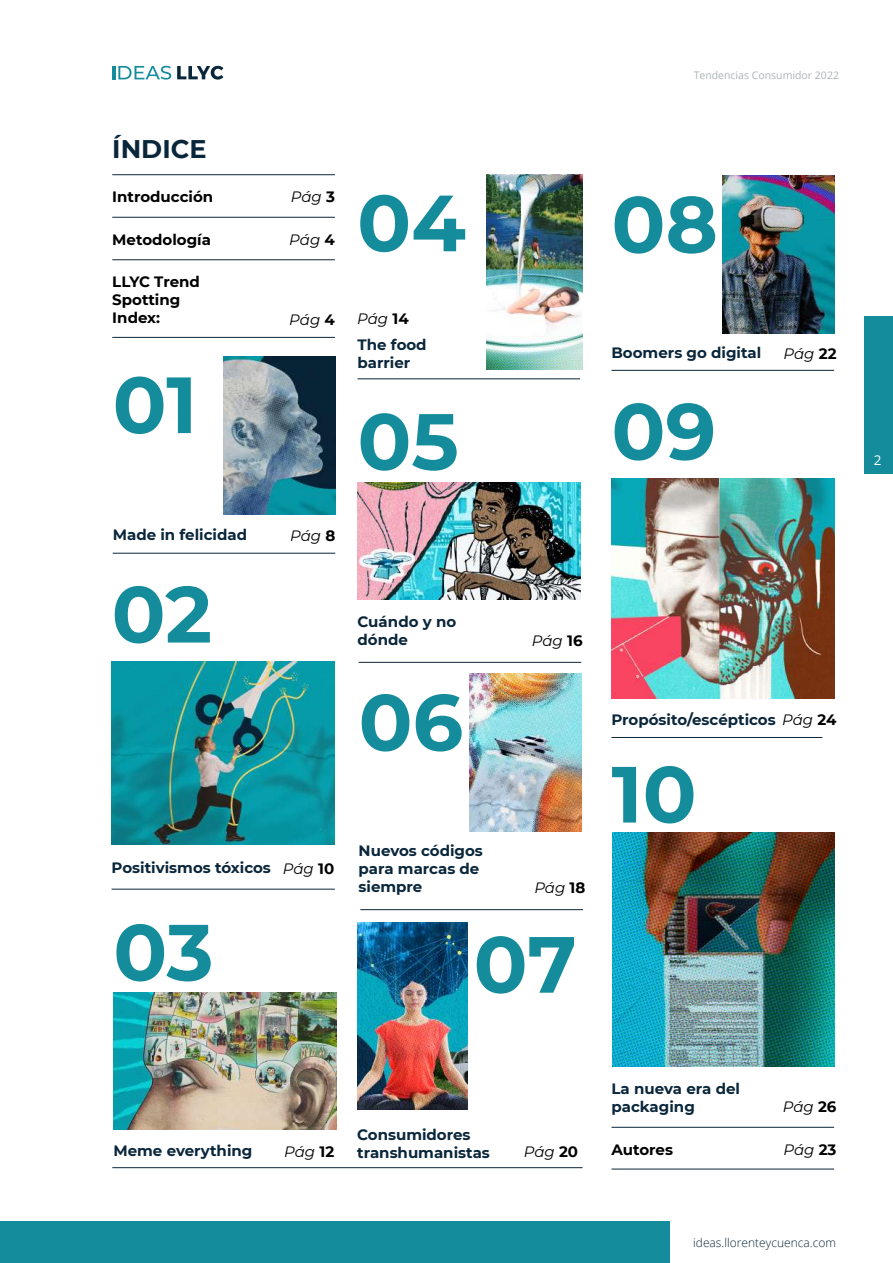
<style>
.page{position:relative;width:893px;height:1263px;background:#fff}
.page>*{position:absolute;margin:0;border:0;box-sizing:border-box;transform-origin:0 0}
.t1{font:700 79.5px "Montserrat";color:#148c9c}
.t2{font:700 25.5px "Montserrat";color:#0a263b}
.t3{font:700 15px/18px "Montserrat";color:#0a263b}
.t4{font:italic 15px "Montserrat";letter-spacing:-.005em;color:#000}
.t5{font:700 15px/18px "Montserrat";color:#000}
.t6{font:13.5px "Open Sans";color:#fff}
.t7{font:300 12px "Open Sans";color:#0a263b}
.t8{font:10.5px "Open Sans";color:#acb4b6}
.s1{font-weight:700;font-style:normal}
.s2{font-weight:400;font-style:italic;color:#000}
.s3{color:#000}
</style>
<div class="page">
<svg style="left:112px;top:66px;width:59px;height:14px"></svg>
<svg style="left:177px;top:66px;width:46px;height:14px"></svg>
<div style="left:864px;top:316px;width:29px;height:158px;background:#148c9c"></div>
<div style="left:0;top:1221px;width:669px;height:42px;background:#148c9c"></div>
<hr style="left:112px;top:174px;width:223px;height:1px;background:#0a263b">
<hr style="left:112px;top:217px;width:223px;height:1px;background:#0a263b">
<hr style="left:112px;top:259px;width:223px;height:1px;background:#0a263b">
<hr style="left:611px;top:1127px;width:223px;height:1px;background:#0a263b">
<hr style="left:112px;top:337px;width:223px;height:1px;background:#0a263b">
<hr style="left:611px;top:1169px;width:223px;height:1px;background:#0a263b">
<hr style="left:113px;top:553px;width:222px;height:1px;background:#0a263b">
<hr style="left:611px;top:370px;width:223px;height:1px;background:#0a263b">
<hr style="left:112px;top:889px;width:223px;height:1px;background:#0a263b">
<hr style="left:611px;top:737px;width:211px;height:1px;background:#0a263b">
<hr style="left:360px;top:909px;width:223px;height:1px;background:#0a263b">
<hr style="left:359px;top:662px;width:222px;height:1px;background:#0a263b">
<hr style="left:112px;top:1167px;width:471px;height:1px;background:#0a263b">
<hr style="left:358px;top:378px;width:222px;height:1px;background:#0a263b">
<img style="left:224px;top:357px;width:111px;height:158px">
<img style="left:112px;top:661px;width:222px;height:183px">
<img style="left:611px;top:478px;width:223px;height:221px">
<img style="left:723px;top:176px;width:111px;height:157px">
<img style="left:612px;top:833px;width:222px;height:234px">
<img style="left:470px;top:674px;width:111px;height:157px">
<img style="left:487px;top:174px;width:96px;height:195px">
<img style="left:358px;top:482px;width:222px;height:118px">
<img style="left:113px;top:993px;width:223px;height:137px">
<img style="left:357px;top:923px;width:111px;height:187px">
<h2 class="t2" style="left:112px;top:131px;width:96px">ÍNDICE</h2>
<p class="t5" style="left:112px;top:187px;width:102px">Introducción</p>
<p class="t5" style="left:112px;top:230px;width:100px">Metodología</p>
<p class="t5" style="left:112px;top:272px;width:89px">LLYC Trend<br>Spotting<br>Index:</p>
<h1 class="t1" style="left:113px;top:348px;width:86px">01</h1>
<p class="t3" style="left:113px;top:525px;width:136px">Made in felicidad</p>
<h1 class="t1" style="left:112px;top:557px;width:102px">02</h1>
<p class="t4" style="left:291px;top:187px;width:46px">Pág <span class="s1">3</span></p>
<p class="t4" style="left:289px;top:229px;width:47px">Pág <span class="s1">4</span></p>
<h1 class="t1" style="left:357px;top:166px;width:110px">04</h1>
<p class="t4" style="left:289px;top:309px;width:47px">Pág <span class="s1">4</span></p>
<p class="t4" style="left:357px;top:309px;width:53px">Pág <span class="s1">14</span></p>
<p class="t3" style="left:358px;top:335px;width:71px">The food barrier</p>
<h1 class="t1" style="left:357px;top:384px;width:103px">05</h1>
<p class="t4" style="left:290px;top:525px;width:47px">Pág <span class="s1">8</span></p>
<p class="t3" style="left:358px;top:612px;width:100px">Cuándo y no dónde</p>
<h1 class="t1" style="left:359px;top:665px;width:106px">06</h1>
<p class="t4" style="left:532px;top:630px;width:52px">Pág <span class="s1">16</span></p>
<p class="t3" style="left:112px;top:858px;width:161px">Positivismos tóxicos</p>
<p class="t4" style="left:283px;top:858px;width:53px">Pág <span class="s1">10</span></p>
<h1 class="t1" style="left:113px;top:895px;width:102px">03</h1>
<p class="t3" style="left:359px;top:841px;width:126px">Nuevos códigos para marcas de siempre</p>
<p class="t4" style="left:534px;top:878px;width:53px">Pág <span class="s1">18</span></p>
<h1 class="t1" style="left:474px;top:907px;width:104px">07</h1>
<p class="t8" style="left:694px;top:68px;width:147px">Tendencias Consumidor 2022</p>
<h1 class="t1" style="left:611px;top:167px;width:108px">08</h1>
<p class="t3" style="left:611px;top:343px;width:151px">Boomers go digital</p>
<h1 class="t1" style="left:611px;top:374px;width:106px">09</h1>
<p class="t4" style="left:783px;top:343px;width:54px">Pág <span class="s1">22</span></p>
<p class="t3" style="left:611px;top:710px;width:227px">Propósito/escépticos <span class="s2">Pág</span> <span class="s3">24</span></p>
<h1 class="t1" style="left:611px;top:737px;width:87px">10</h1>
<p class="t3" style="left:113px;top:1140px;width:141px">Meme everything</p>
<p class="t3" style="left:357px;top:1125px;width:134px">Consumidores transhumanistas</p>
<p class="t4" style="left:284px;top:1141px;width:52px">Pág <span class="s1">12</span></p>
<p class="t4" style="left:524px;top:1141px;width:56px">Pág <span class="s1">20</span></p>
<p class="t3" style="left:611px;top:1079px;width:130px">La nueva era del packaging</p>
<p class="t5" style="left:611px;top:1140px;width:63px">Autores</p>
<p class="t4" style="left:783px;top:1097px;width:55px">Pág <span class="s1">26</span></p>
<p class="t4" style="left:783px;top:1139px;width:55px">Pág <span class="s1">23</span></p>
<p class="t7" style="left:693px;top:1234px;width:144px">ideas.llorenteycuenca.com</p>
<p class="t6" style="left:874px;top:451px;width:9px">2</p>
</div>
